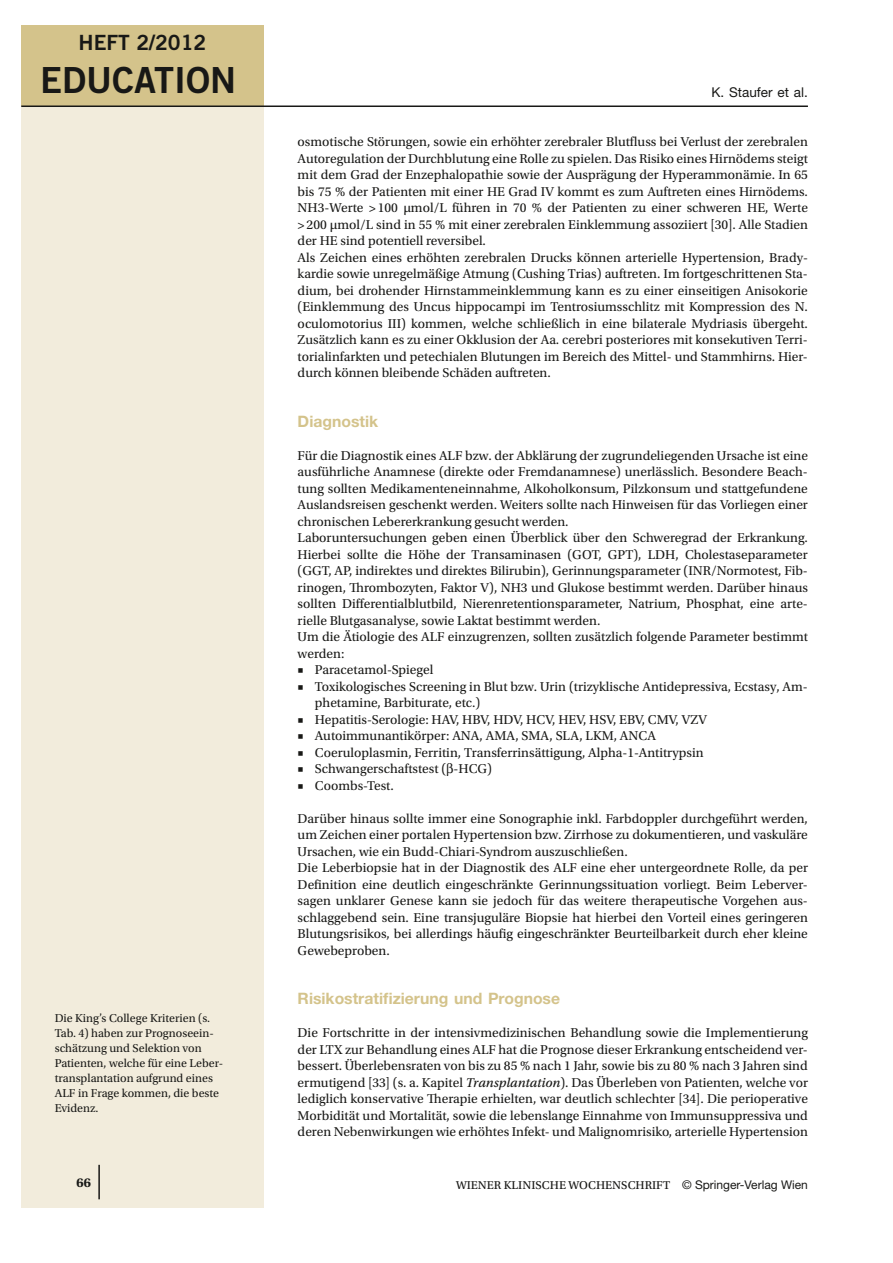
<style>
.page{position:relative;width:893px;height:1263px;background:#fff}
.page>*{position:absolute;margin:0;border:0;box-sizing:border-box;transform-origin:0 0}
.t1{font:36px "Trade Gothic LT Std Bd 2";color:#181816}
.t2{font:21px "Trade Gothic LT Std Bd 2";color:#181816}
.t3{font:700 15.75px "Helvetica Neue";color:#d4c38b}
.t4{font:13.5px/16.5px "Utopia Std";color:#181816}
.t5{font:13.5px "Helvetica Neue";color:#181816}
.t6{font:700 13.5px "Utopia Std";color:#181816}
.t7{font:12px/15px "Utopia Std";color:#181816}
.t8{font:12px "Utopia Std Capt";color:#181816}
.s1{font-family:"Utopia Std Capt It"}
.s2{font-family:"Helvetica Neue"}
</style>
<div class="page">
<div style="left:21px;top:106px;width:243px;height:1101px;background:#f2ecdc"></div>
<hr style="left:98px;top:1165px;width:2px;height:34px;background:#181816">
<div style="left:21px;top:25px;width:243px;height:81px;background:#d4c38b"></div>
<hr style="left:21px;top:105px;width:787px;height:2px;background:#181816">
<h2 class="t2" style="left:79px;top:30px;width:129px">HEFT 2/2012</h2>
<h1 class="t1" style="left:40px;top:58px;width:198px">EDUCATION</h1>
<p class="t7" style="left:55px;top:1011px;width:170px">Die King’s College Kriterien (s.<br>Tab. 4) haben zur Prognoseein&shy;schätzung und Selektion von<br>Patienten, welche für eine Leber&shy;transplantation aufgrund eines<br>ALF in Frage kommen, die beste<br>Evidenz.</p>
<p class="t5" style="left:711px;top:84px;width:98px">K. Staufer et al.</p>
<p class="t4" style="left:298px;top:134px;width:512px">osmotische Störungen, sowie ein erhöhter zerebraler Blutfluss bei Verlust der zerebralen Autoregulation der Durchblutung eine Rolle zu spielen. Das Risiko eines Hirnödems steigt mit dem Grad der Enzephalopathie sowie der Ausprägung der Hyperammonämie. In 65 bis 75 % der Patienten mit einer HE Grad IV kommt es zum Auftreten eines Hirnödems.<br>NH3-Werte &gt;100 µmol/L führen in 70 % der Patienten zu einer schweren HE, Werte &gt;200 µmol/L sind in 55 % mit einer zerebralen Einklemmung assoziiert [30]. Alle Stadien der HE sind potentiell reversibel.<br>Als Zeichen eines erhöhten zerebralen Drucks können arterielle Hypertension, Brady&shy;kardie sowie unregelmäßige Atmung (Cushing Trias) auftreten. Im fortgeschrittenen Sta&shy;dium, bei drohender Hirnstammeinklemmung kann es zu einer einseitigen Anisokorie (Einklemmung des Uncus hippocampi im Tentrosiumsschlitz mit Kompression des N. oculomotorius III) kommen, welche schließlich in eine bilaterale Mydriasis übergeht.<br>Zusätzlich kann es zu einer Okklusion der Aa. cerebri posteriores mit konsekutiven Terri&shy;torialinfarkten und petechialen Blutungen im Bereich des Mittel- und Stammhirns. Hier&shy;durch können bleibende Schäden auftreten.</p>
<p class="t3" style="left:298px;top:411px;width:82px">Diagnostik</p>
<p class="t4" style="left:298px;top:447px;width:512px">Für die Diagnostik eines ALF bzw. der Abklärung der zugrundeliegenden Ursache ist eine ausführliche Anamnese (direkte oder Fremdanamnese) unerlässlich. Besondere Beach&shy;tung sollten Medikamenteneinnahme, Alkoholkonsum, Pilzkonsum und stattgefundene Auslandsreisen geschenkt werden. Weiters sollte nach Hinweisen für das Vorliegen einer chronischen Lebererkrankung gesucht werden.<br>Laboruntersuchungen geben einen Überblick über den Schweregrad der Erkrankung.<br>Hierbei sollte die Höhe der Transaminasen (GOT, GPT), LDH, Cholestaseparameter (GGT, AP, indirektes und direktes Bilirubin), Gerinnungsparameter (INR/Normotest, Fib&shy;rinogen, Thrombozyten, Faktor V), NH3 und Glukose bestimmt werden. Darüber hinaus sollten Differentialblutbild, Nierenretentionsparameter, Natrium, Phosphat, eine arte&shy;rielle Blutgasanalyse, sowie Laktat bestimmt werden.<br>Um die Ätiologie des ALF einzugrenzen, sollten zusätzlich folgende Parameter bestimmt werden:</p>
<p class="t4" style="left:298px;top:662px;width:137px">■ Paracetamol-Spiegel</p>
<p class="t4" style="left:315px;top:678px;width:494px;text-indent:-17px">■ Toxikologisches Screening in Blut bzw. Urin (trizyklische Antidepressiva, Ecstasy, Am&shy;phetamine, Barbiturate, etc.)</p>
<p class="t4" style="left:298px;top:711px;width:411px">■ Hepatitis-Serologie: HAV, HBV, HDV, HCV, HEV, HSV, EBV, CMV, VZV</p>
<p class="t4" style="left:298px;top:728px;width:360px">■ Autoimmunantikörper: ANA, AMA, SMA, SLA, LKM, ANCA</p>
<p class="t4" style="left:298px;top:744px;width:408px">■ Coeruloplasmin, Ferritin, Transferrinsättigung, Alpha-1-Antitrypsin</p>
<p class="t4" style="left:298px;top:761px;width:196px">■ Schwangerschaftstest ( -HCG)</p>
<p class="t4" style="left:298px;top:777px;width:98px">■ Coombs-Test.</p>
<p class="t4" style="left:298px;top:810px;width:512px">Darüber hinaus sollte immer eine Sonographie inkl. Farbdoppler durchgeführt werden, um Zeichen einer portalen Hypertension bzw. Zirrhose zu dokumentieren, und vaskuläre Ursachen, wie ein Budd-Chiari-Syndrom auszuschließen.<br>Die Leberbiopsie hat in der Diagnostik des ALF eine eher untergeordnete Rolle, da per Definition eine deutlich eingeschränkte Gerinnungssituation vorliegt. Beim Leberver&shy;sagen unklarer Genese kann sie jedoch für das weitere therapeutische Vorgehen aus&shy;schlaggebend sein. Eine transjuguläre Biopsie hat hierbei den Vorteil eines geringeren Blutungsrisikos, bei allerdings häufig eingeschränkter Beurteilbarkeit durch eher kleine Gewebeproben.</p>
<p class="t3" style="left:298px;top:989px;width:264px">Risikostratifizierung und Prognose</p>
<p class="t4" style="left:298px;top:1025px;width:512px;text-align:justify">Die Fortschritte in der intensivmedizinischen Behandlung sowie die Implementierung der LTX zur Behandlung eines ALF hat die Prognose dieser Erkrankung entscheidend ver&shy;bessert. Überlebensraten von bis zu 85 % nach 1 Jahr, sowie bis zu 80 % nach 3 Jahren sind ermutigend [33] (s. a. Kapitel <span class="s1">Transplantation</span>). Das Überleben von Patienten, welche vor lediglich konservative Therapie erhielten, war deutlich schlechter [34]. Die perioperative Morbidität und Mortalität, sowie die lebenslange Einnahme von Immunsuppressiva und deren Nebenwirkungen wie erhöhtes Infekt- und Malignomrisiko, arterielle Hypertension</p>
<p class="t6" style="left:77px;top:1174px;width:16px">66</p>
<p class="t8" style="left:456px;top:1178px;width:353px">WIENER KLINISCHE WOCHENSCHRIFT <span class="s2">© Springer-Verlag Wien</span></p>
</div>
